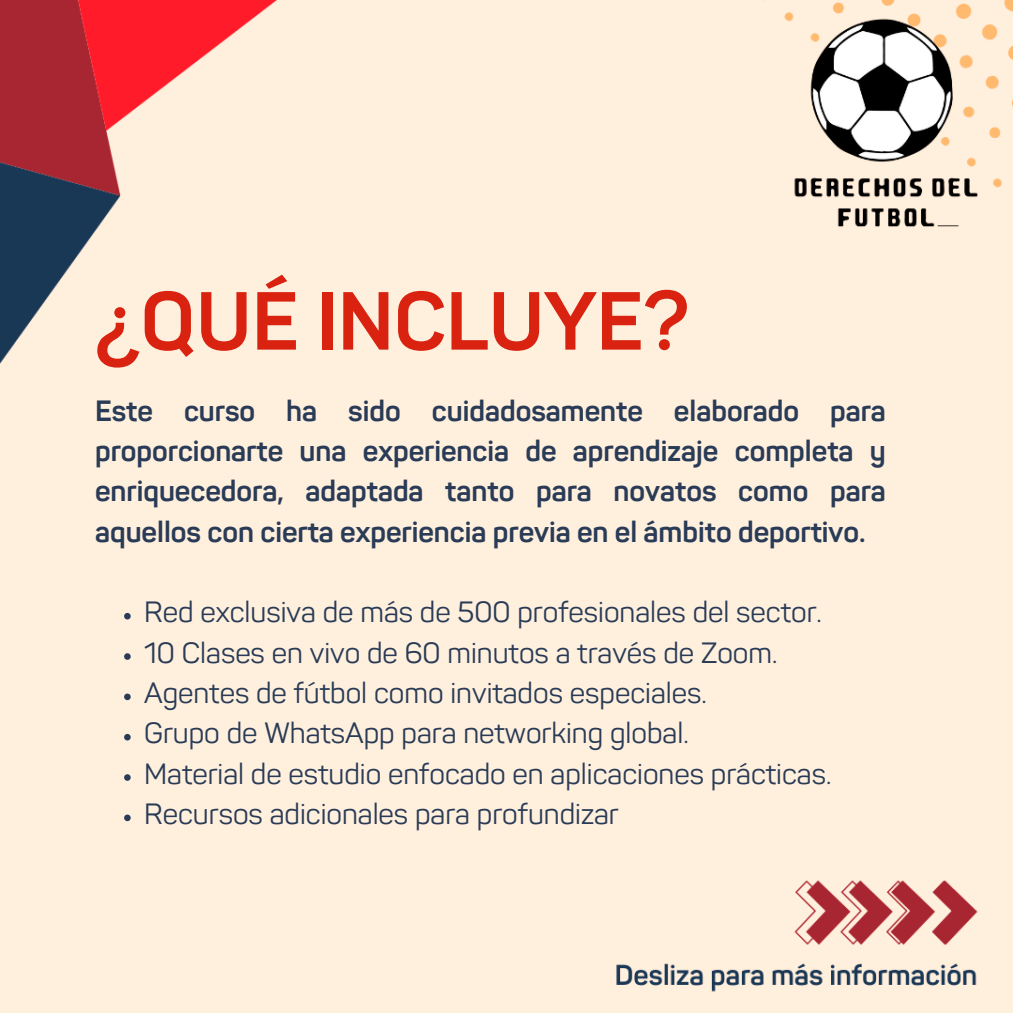
<style>
.page{position:relative;width:1013px;height:1013px;background:#fff}
.page>*{position:absolute;margin:0;border:0;box-sizing:border-box;transform-origin:0 0}
.t1{font:700 81px "Sahar";color:#d92210}
.t2{font:28.88px "Sahar";color:#293b56}
.t3{font:700 28.88px/40.2px "Sahar";color:#293b56;text-align:justify}
</style>
<div class="page">
<img style="left:0;top:0;width:1012px;height:1012px">
<svg style="left:124px;top:613px;width:7px;height:6px"></svg>
<svg style="left:124px;top:653px;width:7px;height:7px"></svg>
<svg style="left:124px;top:693px;width:7px;height:7px"></svg>
<svg style="left:124px;top:734px;width:7px;height:6px"></svg>
<svg style="left:124px;top:774px;width:7px;height:6px"></svg>
<svg style="left:124px;top:814px;width:7px;height:7px"></svg>
<h1 class="t1" style="left:95px;top:290px;width:596px">¿QUÉ INCLUYE?</h1>
<h2 class="t3" style="left:95px;top:393px;width:792px">Este curso ha sido cuidadosamente elaborado para proporcionarte una experiencia de aprendizaje completa y enriquecedora, adaptada tanto para novatos como para aquellos con cierta experiencia previa en el ámbito deportivo.</h2>
<p class="t2" style="left:144px;top:601px;width:679px">Red exclusiva de más de 500 profesionales del sector.</p>
<p class="t2" style="left:144px;top:641px;width:635px">10 Clases en vivo de 60 minutos a través de Zoom.</p>
<p class="t2" style="left:144px;top:681px;width:564px">Agentes de fútbol como invitados especiales.</p>
<p class="t2" style="left:144px;top:722px;width:546px">Grupo de WhatsApp para networking global.</p>
<p class="t2" style="left:144px;top:762px;width:688px">Material de estudio enfocado en aplicaciones prácticas.</p>
<p class="t2" style="left:144px;top:802px;width:476px">Recursos adicionales para profundizar</p>
</div>
